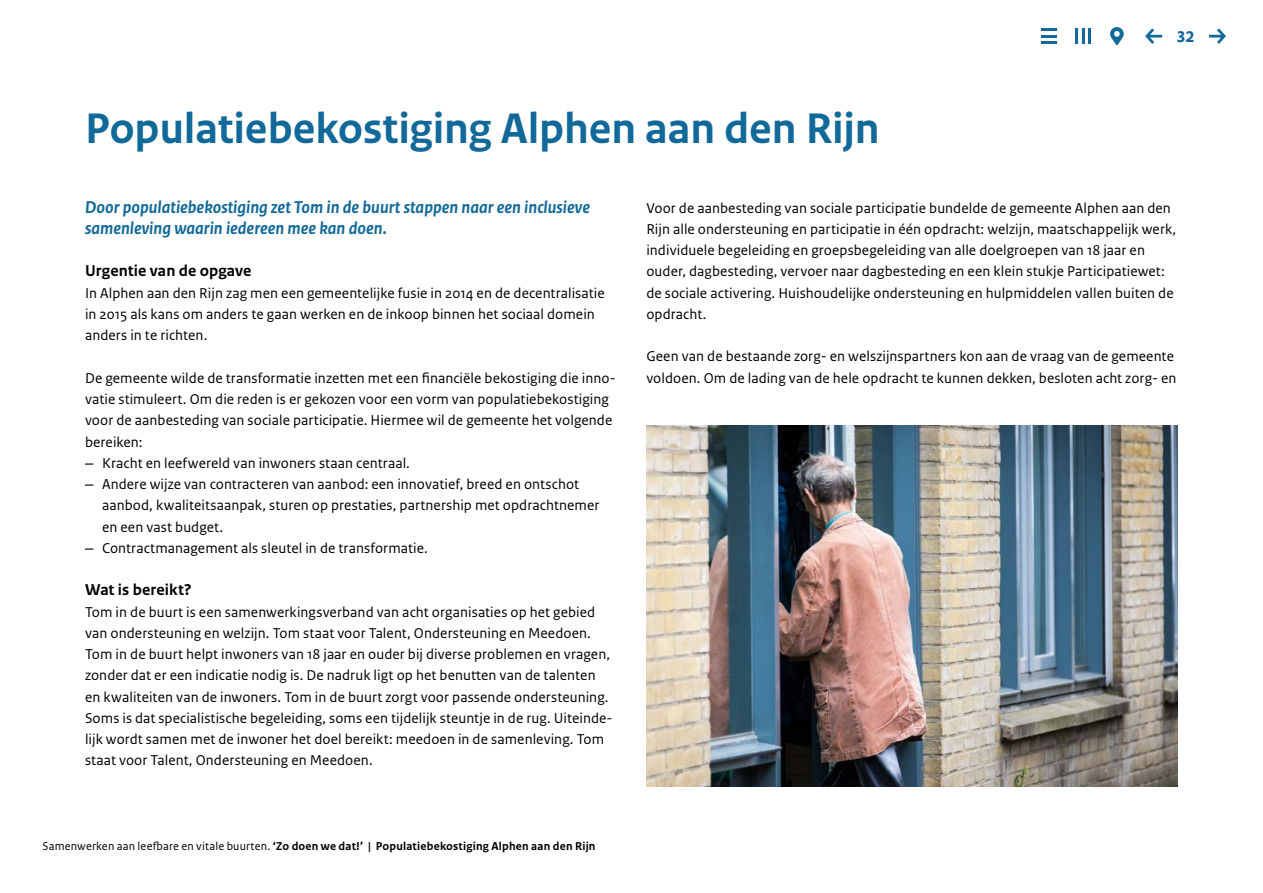
<style>
.page{position:relative;width:1263px;height:893px;background:#fff}
.page>*{position:absolute;margin:0;border:0;box-sizing:border-box;transform-origin:0 0}
.Hfdst_Bold{font:700 45px "Rijksoverheid Sans Text";letter-spacing:-.005em;color:#116999}
.Intro_Bold{font:italic 700 18px/21.3px "Rijksoverheid Sans Text";color:#116999}
.subsubkopje{font:700 16.5px "Rijksoverheid Sans Text";letter-spacing:.005em;color:#000}
.Bodytekst{font:15px/21.3px "Rijksoverheid Sans Text";letter-spacing:.005em;color:#000}
.t1{font:700 15px "DTL Prokyon TOT";color:#116999}
.t2{font:700 12px "Rijksoverheid Sans Text";letter-spacing:.02em;color:#000}
.s1{font-family:"Inter Face"}
.s2{font-weight:400}
</style>
<div class="page">
<hr style="left:1041px;top:35px;width:16px;height:3px;background:#116999">
<hr style="left:1041px;top:41px;width:16px;height:3px;background:#116999">
<hr style="left:1041px;top:28px;width:16px;height:3px;background:#116999">
<svg style="left:1082px;top:28px;width:2px;height:16px"></svg>
<hr style="left:1088px;top:28px;width:3px;height:16px;background:#116999">
<hr style="left:1075px;top:28px;width:3px;height:16px;background:#116999">
<svg style="left:1110px;top:27px;width:14px;height:18px"></svg>
<svg style="left:1209px;top:28px;width:17px;height:16px"></svg>
<svg style="left:1145px;top:28px;width:17px;height:16px"></svg>
<img style="left:646px;top:425px;width:532px;height:362px">
<h1 class="Hfdst_Bold" style="left:85px;top:103px;width:796px">Populatiebekostiging Alphen aan den Rijn</h1>
<p class="t1" style="left:1176px;top:27px;width:20px">32</p>
<p class="Intro_Bold" style="left:85px;top:196px;width:506px">Door populatiebekostiging zet Tom in de buurt stappen naar een inclusieve samenleving waarin iedereen mee kan doen.</p>
<h3 class="subsubkopje" style="left:85px;top:262px;width:168px">Urgentie van de opgave</h3>
<p class="Bodytekst" style="left:85px;top:282px;width:521px">In Alphen aan den Rijn zag men een gemeentelijke fusie in 2014 en de decentralisatie in 2015 als kans om anders te gaan werken en de inkoop binnen het sociaal domein anders in te richten.</p>
<p class="Bodytekst" style="left:85px;top:367px;width:532px">De gemeente wilde de transformatie inzetten met een financiële bekostiging die inno&shy;vatie stimuleert. Om die reden is er gekozen voor een vorm van populatiebekostiging voor de aanbesteding van sociale participatie. Hiermee wil de gemeente het volgende bereiken:</p>
<p class="Bodytekst" style="left:85px;top:452px;width:326px"><span class="s1">–</span> Kracht en leefwereld van inwoners staan centraal.</p>
<p class="Bodytekst" style="left:102px;top:474px;width:499px;text-indent:-17px"><span class="s1">–</span> Andere wijze van contracteren van aanbod: een innovatief, breed en ontschot aanbod, kwaliteitsaanpak, sturen op prestaties, partnership met opdrachtnemer en een vast budget.</p>
<p class="Bodytekst" style="left:85px;top:537px;width:344px"><span class="s1">–</span> Contractmanagement als sleutel in de transformatie.</p>
<h3 class="subsubkopje" style="left:85px;top:581px;width:108px">Wat is bereikt?</h3>
<p class="Bodytekst" style="left:85px;top:601px;width:512px">Tom in de buurt is een samenwerkingsverband van acht organisaties op het gebied van ondersteuning en welzijn. Tom staat voor Talent, Ondersteuning en Meedoen.</p>
<p class="Bodytekst" style="left:85px;top:644px;width:529px">Tom in de buurt helpt inwoners van 18 jaar en ouder bij diverse problemen en vragen, zonder dat er een indicatie nodig is. De nadruk ligt op het benutten van de talenten en kwaliteiten van de inwoners. Tom in de buurt zorgt voor passende ondersteuning.<br>Soms is dat specialistische begeleiding, soms een tijdelijk steuntje in de rug. Uiteinde&shy;lijk wordt samen met de inwoner het doel bereikt: meedoen in de samenleving. Tom staat voor Talent, Ondersteuning en Meedoen.</p>
<p class="t2" style="left:43px;top:840px;width:554px"><span class="s2">Samenwerken aan leefbare en vitale buurten.</span> ‘Zo doen we dat!’ | Populatiebekostiging Alphen aan den Rijn</p>
<p class="Bodytekst" style="left:646px;top:197px;width:531px">Voor de aanbesteding van sociale participatie bundelde de gemeente Alphen aan den Rijn alle ondersteuning en participatie in één opdracht: welzijn, maatschappelijk werk, individuele begeleiding en groepsbegeleiding van alle doelgroepen van 18 jaar en ouder, dagbesteding, vervoer naar dagbesteding en een klein stukje Participatiewet: de sociale activering. Huishoudelijke ondersteuning en hulpmiddelen vallen buiten de opdracht.</p>
<p class="Bodytekst" style="left:646px;top:346px;width:531px">Geen van de bestaande zorg- en welszijnspartners kon aan de vraag van de gemeente voldoen. Om de lading van de hele opdracht te kunnen dekken, besloten acht zorg- en</p>
</div>
